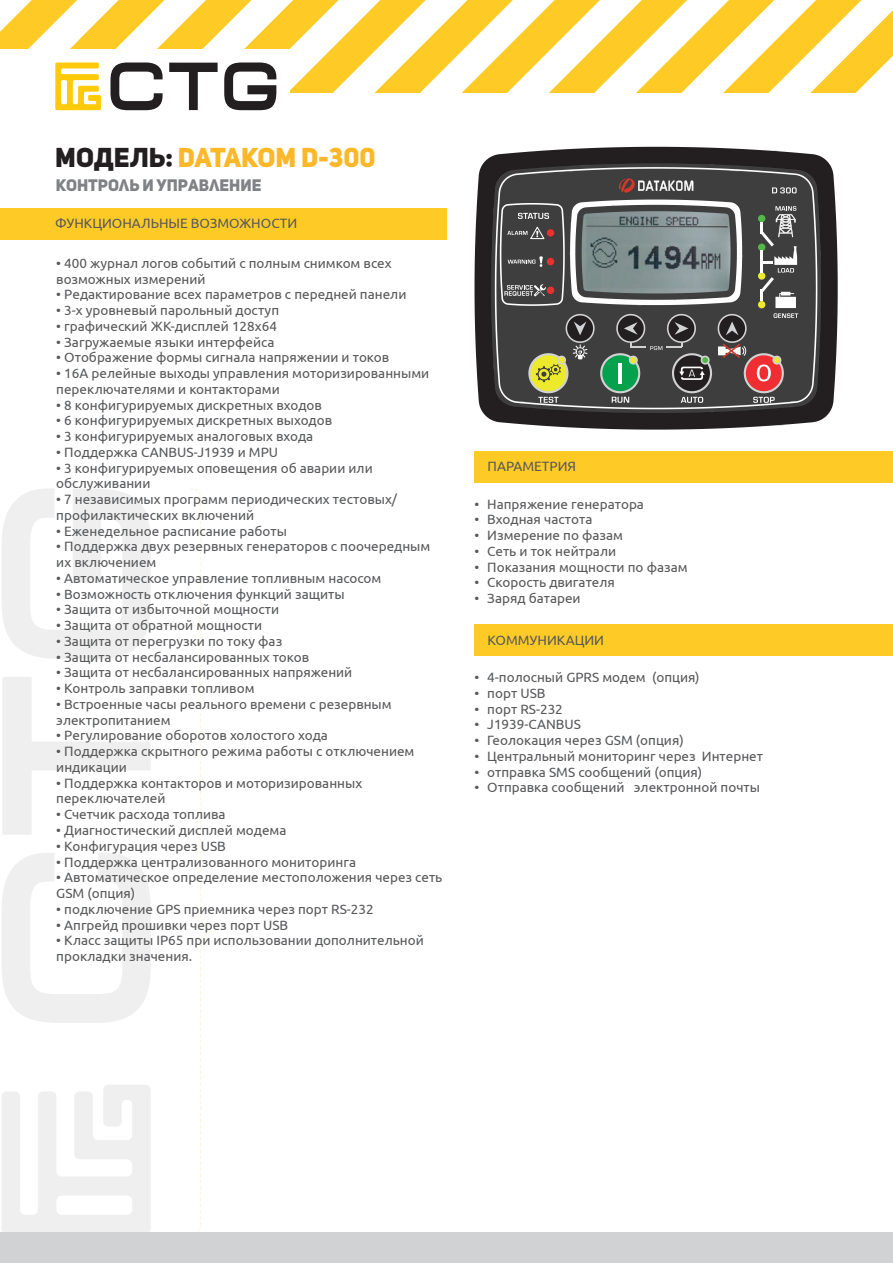
<style>
.page{position:relative;width:893px;height:1263px;background:#fff}
.page>*{position:absolute;margin:0;border:0;box-sizing:border-box;transform-origin:0 0}
.t1{font:27px "Uni Sans Heavy Caps";color:#fcb828}
.t2{font:16.5px "Uni Sans Heavy Caps";color:#808285}
.t3{font:13.5px/15.8px "Ubuntu";color:#57585a}
.s1{color:#231f20}
</style>
<div class="page">
<svg style="left:1px;top:1085px;width:150px;height:148px"></svg>
<svg style="left:2px;top:853px;width:149px;height:170px"></svg>
<svg style="left:3px;top:677px;width:148px;height:158px"></svg>
<svg style="left:2px;top:489px;width:149px;height:170px"></svg>
<svg style="left:190px;top:488px;width:21px;height:745px"></svg>
<div style="left:0;top:208px;width:446px;height:32px;background:#fecb26"></div>
<div style="left:474px;top:451px;width:419px;height:32px;background:#fecb26"></div>
<div style="left:474px;top:624px;width:419px;height:32px;background:#fecb26"></div>
<svg style="left:474px;top:147px;width:364px;height:283px;fill:#231f20"></svg>
<svg style="left:491px;top:164px;width:330px;height:249px;background:#323031"></svg>
<svg style="left:495px;top:167px;width:322px;height:242px;background:#4f4f50"></svg>
<svg style="left:619px;top:178px;width:74px;height:15px"></svg>
<svg style="left:500px;top:200px;width:298px;height:203px;background:#646662"></svg>
<svg style="left:0;top:0;width:893px;height:110px"></svg>
<div style="left:0;top:1233px;width:893px;height:30px;background:#d1d2d4"></div>
<h1 class="t1" style="left:55px;top:140px;width:322px"><span class="s1">МОДЕЛЬ:</span> DATAKOM D-300</h1>
<p class="t2" style="left:56px;top:175px;width:207px">Контроль и управление</p>
<p class="t3" style="left:55px;top:215px;width:244px">ФУНКЦИОНАЛЬНЫЕ ВОЗМОЖНОСТИ</p>
<p class="t3" style="left:56px;top:255px;width:337px">• 400 журнал логов событий с полным снимком всех возможных измерений</p>
<p class="t3" style="left:56px;top:286px;width:352px">• Редактирование всех параметров с передней панели</p>
<p class="t3" style="left:56px;top:302px;width:224px">• 3-х уровневый парольный доступ</p>
<p class="t3" style="left:56px;top:318px;width:222px">• графический ЖК-дисплей 128x64</p>
<p class="t3" style="left:56px;top:333px;width:220px">• Загружаемые языки интерфейса</p>
<p class="t3" style="left:56px;top:349px;width:334px">• Отображение формы сигнала напряжении и токов</p>
<p class="t3" style="left:56px;top:365px;width:375px">• 16A релейные выходы управления моторизированными переключателями и контакторами</p>
<p class="t3" style="left:56px;top:396px;width:267px">• 8 конфигурируемых дискретных входов</p>
<p class="t3" style="left:56px;top:412px;width:277px">• 6 конфигурируемых дискретных выходов</p>
<p class="t3" style="left:56px;top:428px;width:258px">• 3 конфигурируемых аналоговых входа</p>
<p class="t3" style="left:56px;top:444px;width:223px">• Поддержка CANBUS-J1939 и MPU</p>
<p class="t3" style="left:56px;top:459px;width:318px">• 3 конфигурируемых оповещения об аварии или обслуживании</p>
<p class="t3" style="left:56px;top:491px;width:342px">• 7 независимых программ периодических тестовых/ профилактических включений</p>
<p class="t3" style="left:56px;top:522px;width:232px">• Еженедельное расписание работы</p>
<p class="t3" style="left:56px;top:538px;width:376px">• Поддержка двух резервных генераторов с поочередным их включением</p>
<p class="t3" style="left:56px;top:570px;width:327px">• Автоматическое управление топливным насосом</p>
<p class="t3" style="left:56px;top:585px;width:290px">• Возможность отключения функций защиты</p>
<p class="t3" style="left:56px;top:601px;width:224px">• Защита от избыточной мощности</p>
<p class="t3" style="left:56px;top:617px;width:207px">• Защита от обратной мощности</p>
<p class="t3" style="left:56px;top:633px;width:227px">• Защита от перегрузки по току фаз</p>
<p class="t3" style="left:56px;top:648px;width:254px">• Защита от несбалансированных токов</p>
<p class="t3" style="left:56px;top:664px;width:298px">• Защита от несбалансированных напряжений</p>
<p class="t3" style="left:56px;top:680px;width:200px">• Контроль заправки топливом</p>
<p class="t3" style="left:56px;top:696px;width:337px">• Встроенные часы реального времени с резервным электропитанием</p>
<p class="t3" style="left:56px;top:727px;width:273px">• Регулирование оборотов холостого хода</p>
<p class="t3" style="left:56px;top:743px;width:360px">• Поддержка скрытного режима работы с отключением индикации</p>
<p class="t3" style="left:56px;top:775px;width:307px">• Поддержка контакторов и моторизированных переключателей</p>
<p class="t3" style="left:56px;top:806px;width:171px">• Счетчик расхода топлива</p>
<p class="t3" style="left:56px;top:822px;width:232px">• Диагностический дисплей модема</p>
<p class="t3" style="left:56px;top:838px;width:171px">• Конфигурация через USB</p>
<p class="t3" style="left:56px;top:853px;width:301px">• Поддержка централизованного мониторинга</p>
<p class="t3" style="left:56px;top:869px;width:388px">• Автоматическое определение местоположения через сеть<br>GSM (опция)</p>
<p class="t3" style="left:56px;top:901px;width:319px">• подключение GPS приемника через порт RS-232</p>
<p class="t3" style="left:56px;top:916px;width:233px">• Апгрейд прошивки через порт USB</p>
<p class="t3" style="left:56px;top:932px;width:369px">• Класс защиты IP65 при использовании дополнительной прокладки значения.</p>
<p class="t3" style="left:488px;top:458px;width:90px">ПАРАМЕТРИЯ</p>
<p class="t3" style="left:474px;top:495px;width:171px">• Напряжение генератора</p>
<p class="t3" style="left:474px;top:511px;width:119px">• Входная частота</p>
<p class="t3" style="left:474px;top:527px;width:150px">• Измерение по фазам</p>
<p class="t3" style="left:474px;top:543px;width:143px">• Сеть и ток нейтрали</p>
<p class="t3" style="left:474px;top:558px;width:215px">• Показания мощности по фазам</p>
<p class="t3" style="left:474px;top:574px;width:142px">• Скорость двигателя</p>
<p class="t3" style="left:474px;top:590px;width:108px">• Заряд батареи</p>
<p class="t3" style="left:488px;top:632px;width:118px">КОММУНИКАЦИИ</p>
<p class="t3" style="left:474px;top:669px;width:227px">• 4-полосный GPRS модем (опция)</p>
<p class="t3" style="left:474px;top:685px;width:72px">• порт USB</p>
<p class="t3" style="left:474px;top:700px;width:90px">• порт RS-232</p>
<p class="t3" style="left:474px;top:716px;width:108px">• J1939-CANBUS</p>
<p class="t3" style="left:474px;top:732px;width:211px">• Геолокация через GSM (опция)</p>
<p class="t3" style="left:474px;top:748px;width:290px">• Центральный мониторинг через Интернет</p>
<p class="t3" style="left:474px;top:763px;width:229px">• отправка SMS сообщений (опция)</p>
<p class="t3" style="left:474px;top:779px;width:287px">• Отправка сообщений электронной почты</p>
</div>
